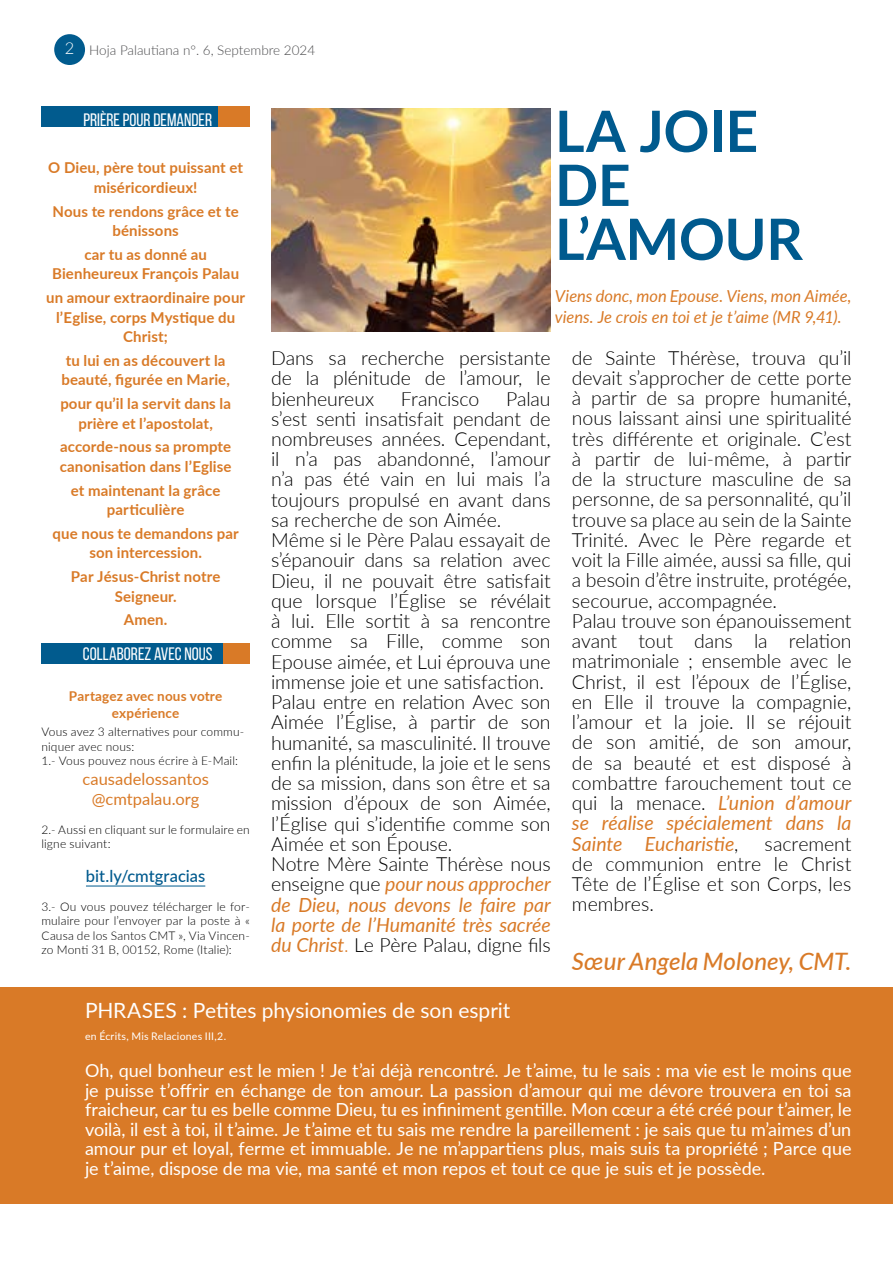
<style>
.page{position:relative;width:893px;height:1263px;background:#fff}
.page>*{position:absolute;margin:0;border:0;box-sizing:border-box;transform-origin:0 0}
.t1{font:700 57px/54px "Lato";letter-spacing:-.005em;color:#005a8e}
.t2{font:italic 500 24px "Lato";letter-spacing:.005em;color:#d97a27}
.t3{font:21px "Lato";letter-spacing:-.005em;color:#fff}
.t4{font:300 19.5px/20.2px "Lato";letter-spacing:-.005em;color:#000;text-align:justify}
.t5{font:18px/19.5px "Lato";letter-spacing:-.005em;color:#fff;text-align:justify}
.t6{font:18px "Bebas Neue";color:#fff}
.t7{font:italic 16.5px/21px "Lato";color:#d97a27}
.t8{font:16.5px/19.8px "Lato";color:#d97a27;text-align:center}
.t9{font:500 16.5px "Lato";color:#005a8e}
.t10{font:700 15px/19.5px "Lato";letter-spacing:.01em;color:#d97a27;text-align:center}
.t11{font:300 13.5px "Lato";color:#4d4d4f}
.t12{font:700 13.5px/16.5px "Lato";letter-spacing:.01em;color:#d97a27;text-align:center}
.t13{font:300 12px/14.4px "Lato";letter-spacing:.01em;color:#000}
.t14{font:10.5px "Lato";letter-spacing:.02em;color:#fff}
.s1{font-size:16.5px;color:#fff}
.s2{font-weight:400;font-style:italic;color:#d97a27}
.s3{color:#d97a27}
</style>
<div class="page">
<div style="left:41px;top:106px;width:209px;height:20px;background:#015b8e"></div>
<div style="left:218px;top:106px;width:32px;height:20px;background:#d97a27"></div>
<div style="left:41px;top:643px;width:209px;height:21px;background:#015b8e"></div>
<div style="left:223px;top:643px;width:27px;height:21px;background:#d97a27"></div>
<div style="left:54px;top:34px;width:31px;height:31px;background:#015b8e;border-radius:50%"></div>
<div style="left:0;top:986px;width:893px;height:217px;background:#d97a27"></div>
<hr style="left:892px;top:986px;width:1px;height:217px;background:#005a8e">
<hr style="left:86px;top:886px;width:119px;height:1px;background:#005a8e">
<img style="left:271px;top:109px;width:279px;height:223px">
<p class="t11" style="left:65px;top:41px;width:252px"><span class="s1">2</span> Hoja Palautiana n°. 6, Septembre 2024</p>
<p class="t6" style="left:83px;top:110px;width:130px">PRIÈRE POUR DEMANDER</p>
<p class="t10" style="left:48px;top:157px;width:196px">O Dieu, père tout puissant et miséricordieux!</p>
<p class="t10" style="left:53px;top:201px;width:188px">Nous te rendons grâce et te bénissons</p>
<p class="t10" style="left:52px;top:244px;width:189px">car tu as donné au<br>Bienheureux François Palau</p>
<p class="t10" style="left:46px;top:287px;width:201px">un amour extraordinaire pour l’Eglise, corps Mystique du<br>Christ;</p>
<p class="t10" style="left:61px;top:350px;width:170px;text-align:left">tu lui en as découvert la beauté, figurée en Marie,</p>
<p class="t10" style="left:60px;top:393px;width:172px">pour qu’il la servit dans la prière et l’apostolat,</p>
<p class="t10" style="left:60px;top:436px;width:173px;text-align:left">accorde-nous sa prompte canonisation dans l’Eglise</p>
<p class="t10" style="left:71px;top:480px;width:151px">et maintenant la grâce particulière</p>
<p class="t10" style="left:53px;top:523px;width:188px">que nous te demandons par son intercession.</p>
<p class="t10" style="left:71px;top:566px;width:151px">Par Jésus-Christ notre<br>Seigneur.</p>
<p class="t10" style="left:124px;top:609px;width:45px">Amen.</p>
<p class="t6" style="left:83px;top:644px;width:131px">COLLABOREZ AVEC NOUS</p>
<p class="t12" style="left:69px;top:687px;width:155px">Partagez avec nous votre expérience</p>
<p class="t13" style="left:41px;top:724px;width:204px">Vous avez 3 alternatives pour commu&shy;niquer avec nous:<br>1.- Vous pouvez nous écrire à E-Mail:</p>
<p class="t8" style="left:82px;top:768px;width:128px">causadelossantos @cmtpalau.org</p>
<p class="t13" style="left:41px;top:822px;width:210px">2.- Aussi en cliquant sur le formulaire en ligne suivant:</p>
<p class="t9" style="left:86px;top:864px;width:121px">bit.ly/cmtgracias</p>
<p class="t13" style="left:41px;top:899px;width:210px;text-align:justify">3.- Ou vous pouvez télécharger le for&shy;mulaire pour l’envoyer par la poste à « Causa de los Santos CMT », Via Vincen&shy;zo Monti 31 B, 00152, Rome (Italie):</p>
<h1 class="t1" style="left:555px;top:102px;width:250px">LA JOIE<br>DE<br>L’AMOUR</h1>
<p class="t7" style="left:555px;top:285px;width:298px">Viens donc, mon Epouse. Viens, mon Aimée, viens. Je crois en toi et je t’aime (MR 9,41).</p>
<p class="t4" style="left:271px;top:347px;width:281px">Dans sa recherche persistante de la plénitude de l’amour, le bienheureux</p>
<p class="t4" style="left:271px;top:388px;width:281px;text-align:left;text-indent:235px">Palau s’est senti insatisfait pendant de nombreuses années. Cependant, il n’a pas abandonné, l’amour n’a pas été vain en lui mais l’a toujours propulsé en avant dans sa recherche de son Aimée.<br>Même si le Père Palau essayait de s’épanouir dans sa relation avec<br>Dieu, il ne pouvait être satisfait que lorsque l’Église se révélait à lui. Elle sortit à sa rencontre comme sa Fille, comme son<br>Epouse aimée, et Lui éprouva une immense joie et une satisfaction.<br>Palau entre en relation Avec son<br>Aimée l’Église, à partir de son humanité, sa masculinité. Il trouve enfin la plénitude, la joie et le sens de sa mission, dans son être et sa mission d’époux de son Aimée, l’Église qui s’identifie comme son<br>Aimée et son Épouse.<br>Notre Mère Sainte Thérèse nous enseigne que <span class="s2">pour nous approcher de Dieu, nous devons le faire par la porte de l’Humanité très sacrée du Christ</span><span class="s3">.</span> Le Père Palau, digne fils</p>
<p class="t4" style="left:401px;top:388px;width:80px">Francisco</p>
<p class="t4" style="left:572px;top:347px;width:281px;text-align:left">de Sainte Thérèse, trouva qu’il devait s’approcher de cette porte à partir de sa propre humanité, nous laissant ainsi une spiritualité très différente et originale. C’est à partir de lui-même, à partir de la structure masculine de sa personne, de sa personnalité, qu’il trouve sa place au sein de la Sainte<br>Trinité. Avec le Père regarde et voit la Fille aimée, aussi sa fille, qui a besoin d’être instruite, protégée, secourue, accompagnée.<br>Palau trouve son épanouissement avant tout dans la relation matrimoniale ; ensemble avec le<br>Christ, il est l’époux de l’Église, en Elle il trouve la compagnie, l’amour et la joie. Il se réjouit de son amitié, de son amour, de sa beauté et est disposé à combattre farouchement tout ce qui la menace. <span class="s2">L’union d’amour se réalise spécialement dans la<br>Sainte Eucharistie</span>,</p>
<p class="t4" style="left:572px;top:833px;width:281px;text-indent:193px">sacrement de communion entre le Christ Tête de l’Église et son Corps, les membres.</p>
<p class="t2" style="left:572px;top:944px;width:281px">Sœur Angela Moloney, CMT.</p>
<p class="t3" style="left:85px;top:996px;width:427px">PHRASES : Petites physionomies de son esprit</p>
<p class="t14" style="left:85px;top:1028px;width:143px">en Écrits, Mis Relaciones III,2.</p>
<p class="t5" style="left:85px;top:1060px;width:768px">Oh, quel bonheur est le mien ! Je t’ai déjà rencontré. Je t’aime, tu le sais : ma vie est le moins que je puisse t’offrir en échange de ton amour. La passion d’amour qui me dévore trouvera en toi sa fraicheur, car tu es belle comme Dieu, tu es infiniment gentille. Mon cœur a été créé pour t’aimer, le voilà, il est à toi, il t’aime. Je t’aime et tu sais me rendre la pareillement : je sais que tu m’aimes d’un amour pur et loyal, ferme et immuable. Je ne m’appartiens plus, mais suis ta propriété ; Parce que je t’aime, dispose de ma vie, ma santé et mon repos et tout ce que je suis et je possède.</p>
</div>
